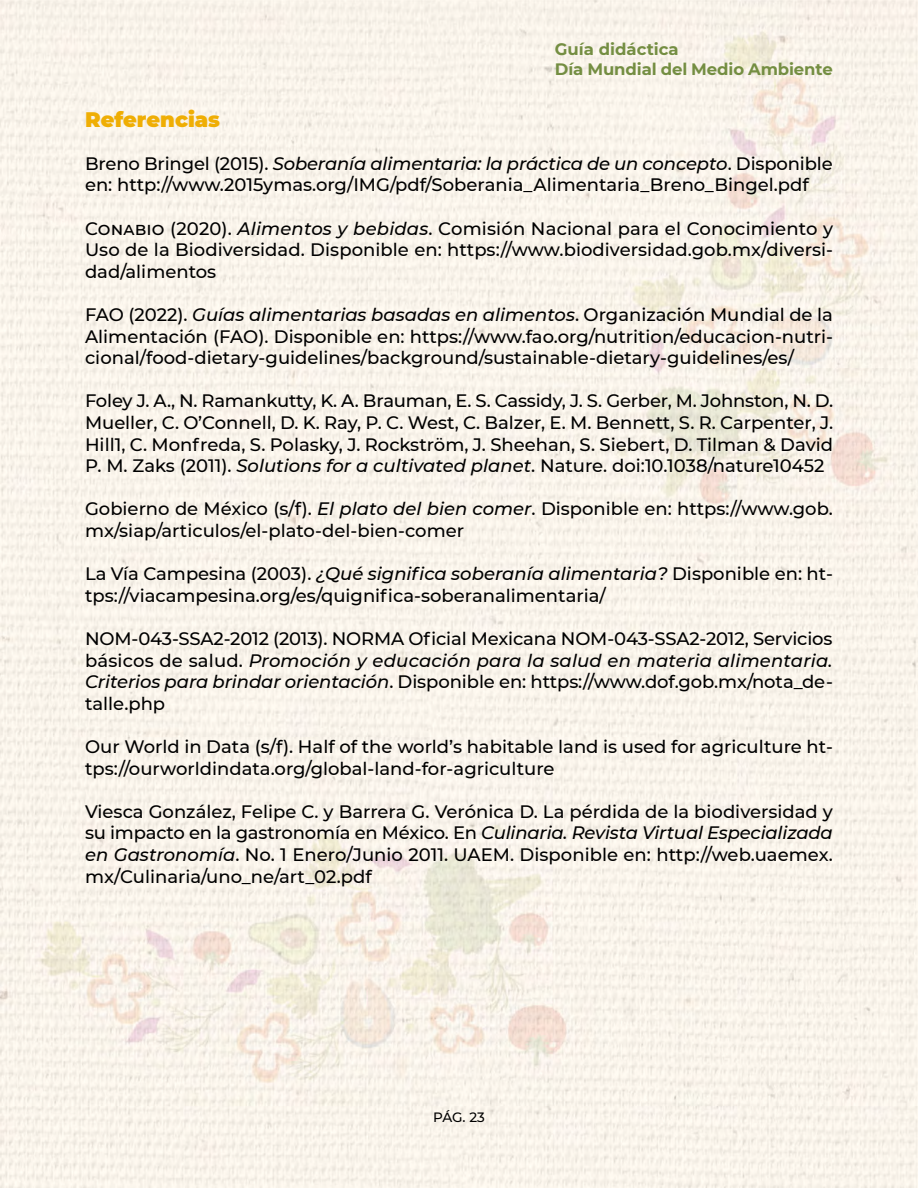
<style>
.page{position:relative;width:918px;height:1188px;background:#fff}
.page>*{position:absolute;margin:0;border:0;box-sizing:border-box;transform-origin:0 0}
.t1{font:900 21px "Montserrat";color:#efae04}
.t2{font:500 18px/21.6px "Montserrat";color:#000;text-align:justify}
.t3{font:700 16.5px/19.8px "Montserrat";letter-spacing:-.005em;color:#748e42}
.t4{font:500 13.5px "Montserrat";color:#000}
.s1{font-style:italic}
</style>
<div class="page">
<img style="left:0;top:0;width:918px;height:1188px">
<p class="t3" style="left:555px;top:39px;width:279px">Guía didáctica<br>Día Mundial del Medio Ambiente</p>
<p class="t1" style="left:85px;top:103px;width:137px">Referencias</p>
<p class="t2" style="left:85px;top:152px;width:749px">Breno Bringel (2015). <span class="s1">Soberanía alimentaria: la práctica de un concepto</span>. Disponible en: http://www.2015ymas.org/IMG/pdf/Soberania_Alimentaria_Breno_Bingel.pdf</p>
<p class="t2" style="left:85px;top:217px;width:750px">Conabio (2020). <span class="s1">Alimentos y bebidas</span>. Comisión Nacional para el Conocimiento y Uso de la Biodiversidad. Disponible en: https://www.biodiversidad.gob.mx/diversi&shy;dad/alimentos</p>
<p class="t2" style="left:85px;top:303px;width:749px">FAO (2022). <span class="s1">Guías alimentarias basadas en alimentos</span>. Organización Mundial de la Alimentación (FAO). Disponible en: https://www.fao.org/nutrition/educacion-nutri&shy;cional/food-dietary-guidelines/background/sustainable-dietary-guidelines/es/</p>
<p class="t2" style="left:85px;top:390px;width:750px">Foley J. A., N. Ramankutty, K. A. Brauman, E. S. Cassidy, J. S. Gerber, M. Johnston, N. D.<br>Mueller, C. O’Connell, D. K. Ray, P. C. West, C. Balzer, E. M. Bennett, S. R. Carpenter, J.<br>Hill1, C. Monfreda, S. Polasky, J. Rockström, J. Sheehan, S. Siebert, D. Tilman &amp; David P. M. Zaks (2011). <span class="s1">Solutions for a cultivated planet</span>. Nature. doi:10.1038/nature10452</p>
<p class="t2" style="left:85px;top:498px;width:749px">Gobierno de México (s/f). <span class="s1">El plato del bien comer</span>. Disponible en: https://www.gob. mx/siap/articulos/el-plato-del-bien-comer</p>
<p class="t2" style="left:85px;top:562px;width:749px">La Vía Campesina (2003). <span class="s1">¿Qué significa soberanía alimentaria?</span> Disponible en: ht&shy;tps://viacampesina.org/es/quignifica-soberanalimentaria/</p>
<p class="t2" style="left:85px;top:627px;width:749px">NOM-043-SSA2-2012 (2013). NORMA Oficial Mexicana NOM-043-SSA2-2012, Servicios básicos de salud. <span class="s1">Promoción y educación para la salud en materia alimentaria.<br>Criterios para brindar orientación</span>. Disponible en: https://www.dof.gob.mx/nota_de&shy;talle.php</p>
<p class="t2" style="left:85px;top:735px;width:749px">Our World in Data (s/f). Half of the world’s habitable land is used for agriculture ht&shy;tps://ourworldindata.org/global-land-for-agriculture</p>
<p class="t2" style="left:85px;top:800px;width:749px">Viesca González, Felipe C. y Barrera G. Verónica D. La pérdida de la biodiversidad y su impacto en la gastronomía en México. En <span class="s1">Culinaria. Revista Virtual Especializada en Gastronomía</span>. No. 1 Enero/Junio 2011. UAEM. Disponible en: http://web.uaemex. mx/Culinaria/uno_ne/art_02.pdf</p>
<p class="t4" style="left:433px;top:1108px;width:53px">PÁG. 23</p>
</div>
